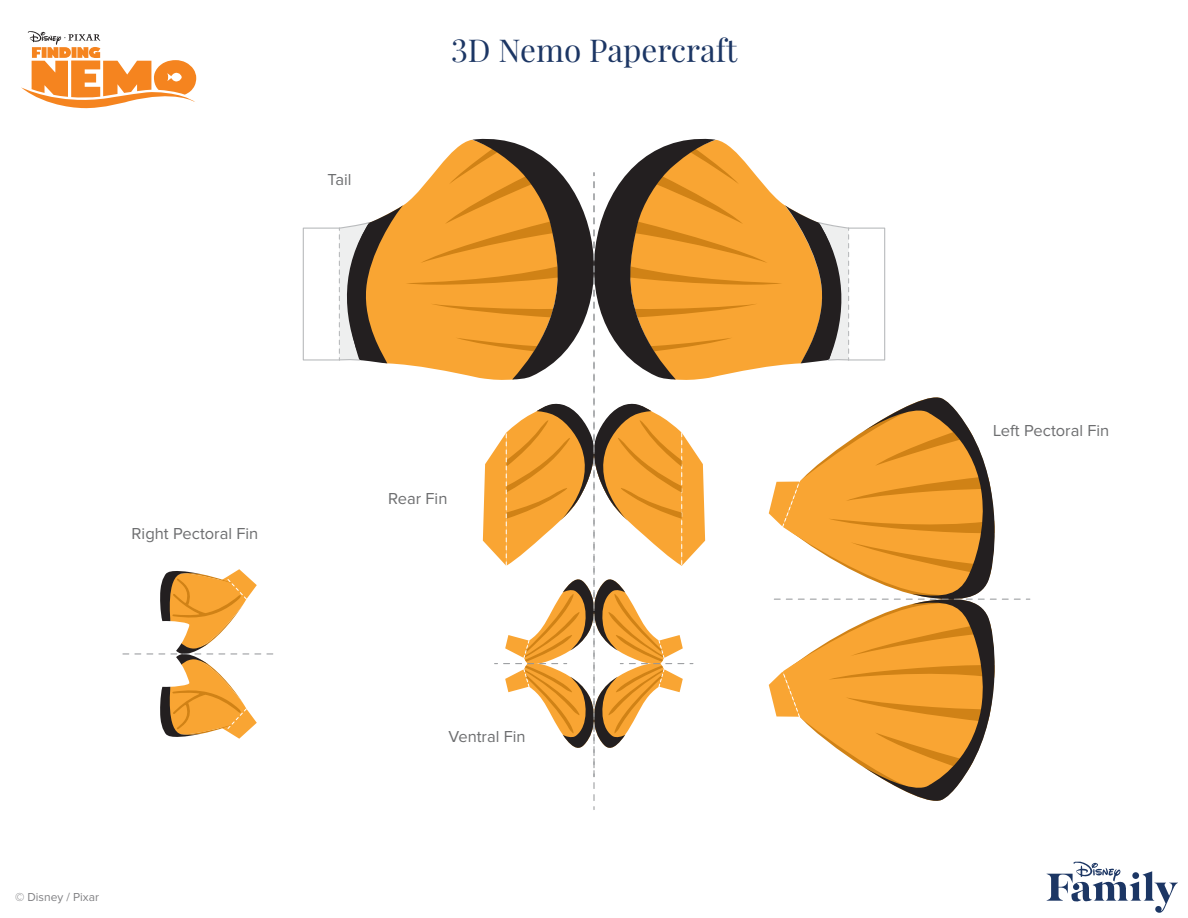
<style>
.page{position:relative;width:1188px;height:918px;background:#fff}
.page>*{position:absolute;margin:0;border:0;box-sizing:border-box;transform-origin:0 0}
.t1{font:16.5px "Proxima Nova";color:#6d6e70}
.t2{font:15.45px "Playfair Display";color:#1c3664}
.t3{font:12px "Proxima Nova";color:#808083}
</style>
<div class="page">
<div style="left:303px;top:228px;width:37px;height:133px;border:1px solid #b9bbbd"></div>
<svg style="left:123px;top:569px;width:151px;height:170px"></svg>
<svg style="left:338px;top:138px;width:692px;height:672px"></svg>
<svg style="left:1047px;top:861px;width:131px;height:52px"></svg>
<svg style="left:21px;top:31px;width:176px;height:78px"></svg>
<p class="t1" style="left:328px;top:173px;width:25px">Tail</p>
<p class="t2" style="left:451px;top:48px;width:288px">3D Nemo Papercraft</p>
<p class="t1" style="left:132px;top:526px;width:128px">Right Pectoral Fin</p>
<p class="t3" style="left:15px;top:892px;width:86px">© Disney / Pixar</p>
<p class="t1" style="left:388px;top:492px;width:61px">Rear Fin</p>
<p class="t1" style="left:449px;top:729px;width:79px">Ventral Fin</p>
<p class="t1" style="left:993px;top:423px;width:118px">Left Pectoral Fin</p>
</div>
